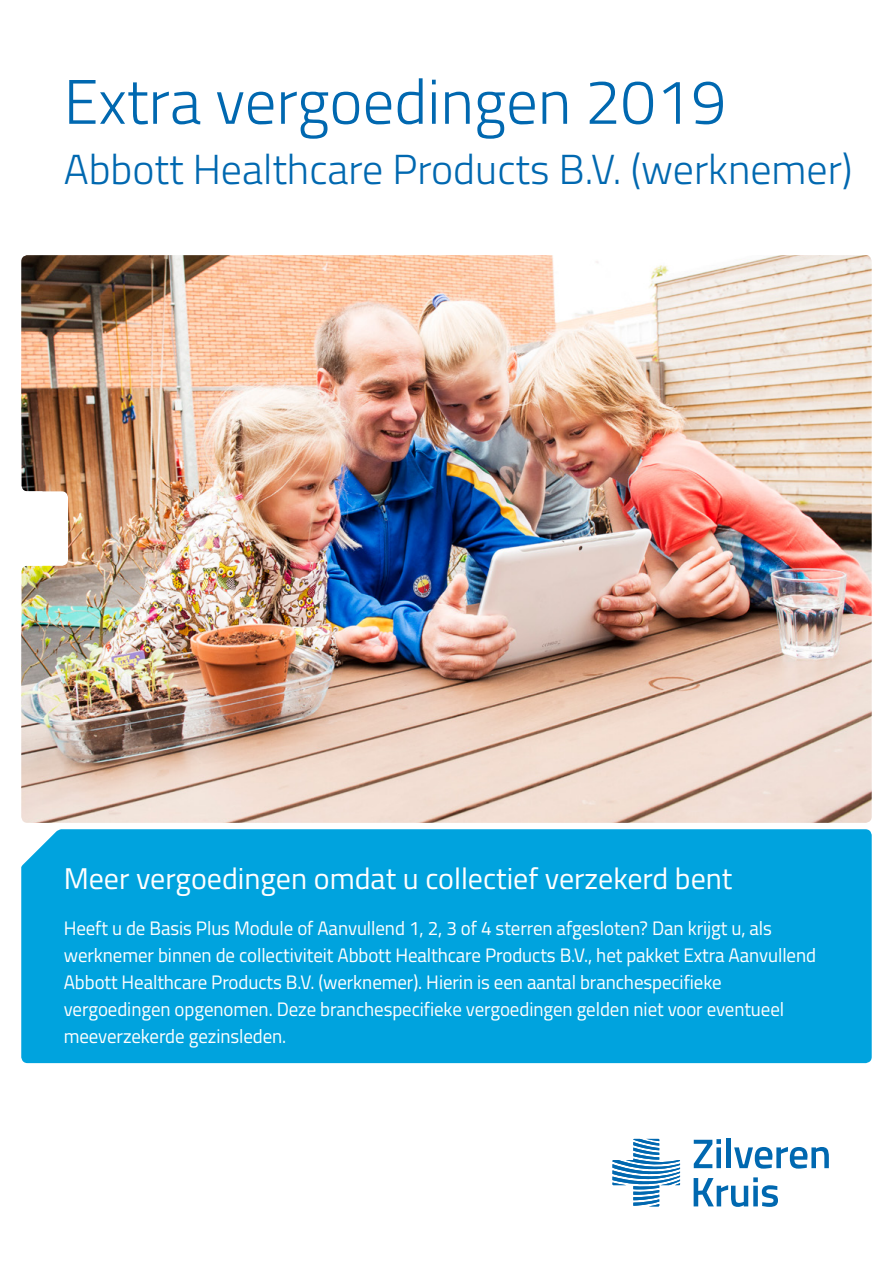
<style>
.page{position:relative;width:893px;height:1263px;background:#fff}
.page>*{position:absolute;margin:0;border:0;box-sizing:border-box;transform-origin:0 0}
.t1{font:300 63px "Titillium Web";color:#0068b0}
.t2{font:300 42px "Titillium Web";color:#0068b0}
.t3{font:30px "Titillium Web";color:#fff}
.t4{font:19.5px/27px "Titillium Web";letter-spacing:-.005em;color:#fff}
</style>
<div class="page">
<img style="left:21px;top:255px;width:851px;height:568px">
<div style="left:21px;top:829px;width:851px;height:234px;background:#00a3de"></div>
<svg style="left:694px;top:1139px;width:27px;height:29px"></svg>
<div style="left:726px;top:1139px;width:5px;height:29px;background:#0068b0"></div>
<svg style="left:734px;top:1147px;width:95px;height:21px"></svg>
<svg style="left:694px;top:1177px;width:84px;height:29px"></svg>
<svg style="left:612px;top:1139px;width:68px;height:67px"></svg>
<img style="left:21px;top:425px;width:47px;height:207px">
<h1 class="t1" style="left:64px;top:56px;width:664px">Extra vergoedingen 2019</h1>
<h2 class="t2" style="left:64px;top:139px;width:790px">Abbott Healthcare Products B.V. (werknemer)</h2>
<h3 class="t3" style="left:64px;top:856px;width:670px">Meer vergoedingen omdat u collectief verzekerd bent</h3>
<p class="t4" style="left:64px;top:914px;width:754px">Heeft u de Basis Plus Module of Aanvullend 1, 2, 3 of 4 sterren afgesloten? Dan krijgt u, als werknemer binnen de collectiviteit Abbott Healthcare Products B.V., het pakket Extra Aanvullend Abbott Healthcare Products B.V. (werknemer). Hierin is een aantal branchespecifieke vergoedingen opgenomen. Deze branchespecifieke vergoedingen gelden niet voor eventueel meeverzekerde gezinsleden.</p>
</div>
